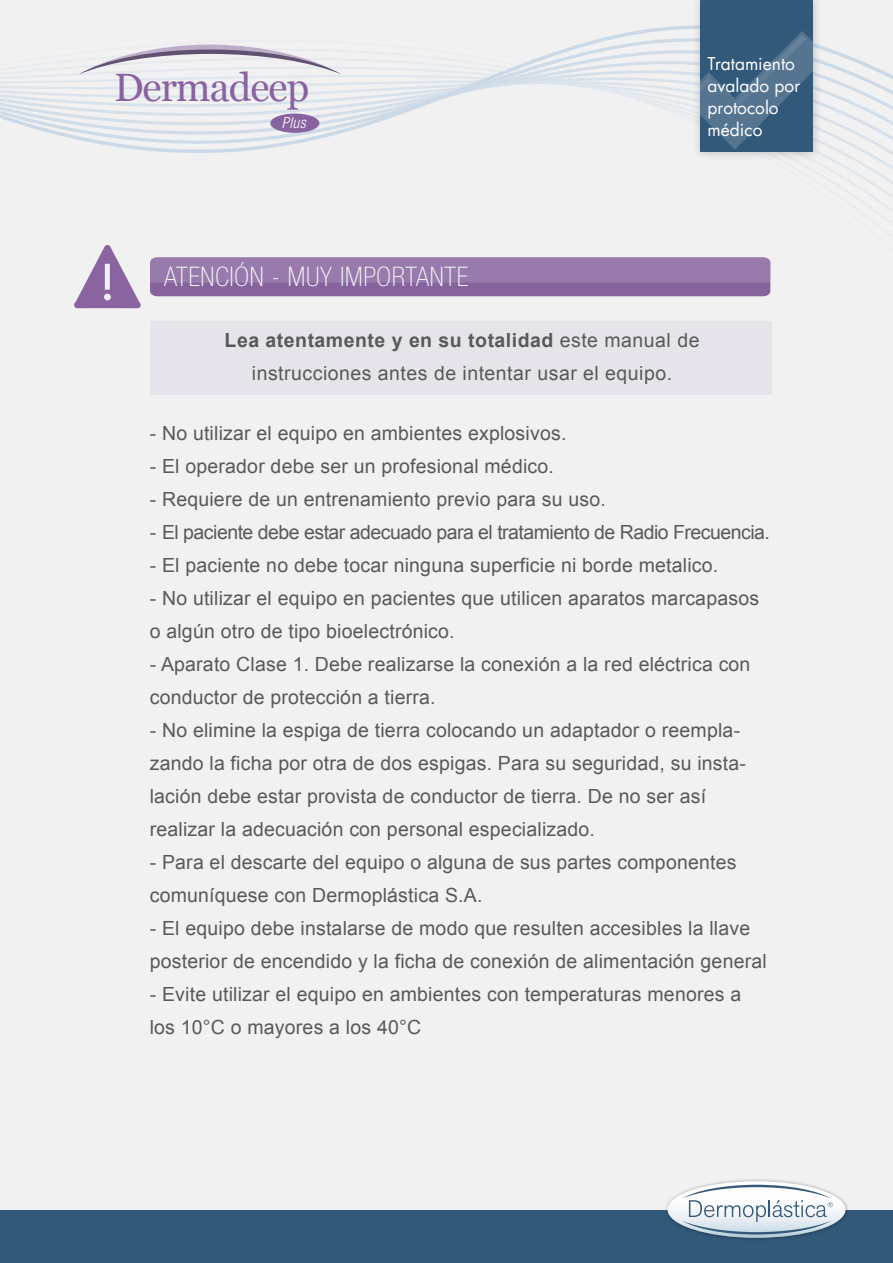
<style>
.page{position:relative;width:893px;height:1263px;background:#f1f1f2}
.page>*{position:absolute;margin:0;border:0;box-sizing:border-box;transform-origin:0 0}
.t1{font:39.6px "Georgia";letter-spacing:-.025em;color:#8962a0}
.t2{font:100 condensed 27px "Helvetica Neue LT Std";letter-spacing:.025em;color:#f6f6f7}
.t3{font:19.5px/33px "Arial";letter-spacing:.01em;color:#58595b}
.t4{font:19.5px "Arial";letter-spacing:-.025em;color:#58595b}
.t5{font:17.4px/22px "Futura LT";color:#fff}
.t6{font:italic 300 condensed 15.3px "Helvetica Neue LT Std";color:#fff}
.s1{font-weight:700}
</style>
<div class="page">
<svg style="left:0;top:25px;width:893px;height:128px"></svg>
<img style="left:688px;top:0;width:138px;height:165px">
<div style="left:700px;top:0;width:113px;height:152px;background:#32587a"></div>
<svg style="left:700px;top:31px;width:113px;height:119px"></svg>
<div style="left:0;top:1210px;width:893px;height:53px;background:#32587a"></div>
<img style="left:666px;top:1179px;width:182px;height:61px">
<svg style="left:667px;top:1182px;width:179px;height:56px"></svg>
<svg style="left:682px;top:1185px;width:151px;height:49px"></svg>
<svg style="left:74px;top:245px;width:67px;height:63px"></svg>
<div style="left:150px;top:321px;width:621px;height:73px;background:#e6e3ea"></div>
<svg style="left:150px;top:257px;width:620px;height:39px;background:#9273a7"></svg>
<svg style="left:79px;top:45px;width:262px;height:29px"></svg>
<div style="left:270px;top:114px;width:49px;height:19px;background:#8962a0;border-radius:50%"></div>
<h1 class="t1" style="left:114px;top:63px;width:197px">Dermadeep</h1>
<p class="t6" style="left:282px;top:114px;width:26px">Plus</p>
<p class="t5" style="left:708px;top:53px;width:94px">Tratamiento avalado por protocolo médico</p>
<h2 class="t2" style="left:164px;top:261px;width:306px">ATENCIÓN - MUY IMPORTANTE</h2>
<p class="t3" style="left:225px;top:324px;width:476px;text-align:center"><span class="s1">Lea atentamente y en su totalidad</span> este manual de instrucciones antes de intentar usar el equipo.</p>
<p class="t3" style="left:150px;top:417px;width:418px">- No utilizar el equipo en ambientes explosivos.</p>
<p class="t3" style="left:150px;top:450px;width:406px">- El operador debe ser un profesional médico.</p>
<p class="t3" style="left:150px;top:483px;width:458px">- Requiere de un entrenamiento previo para su uso.</p>
<p class="t4" style="left:150px;top:520px;width:622px">- El paciente debe estar adecuado para el tratamiento de Radio Frecuencia.</p>
<p class="t3" style="left:150px;top:549px;width:570px">- El paciente no debe tocar ninguna superficie ni borde metalico.</p>
<p class="t3" style="left:150px;top:582px;width:611px">- No utilizar el equipo en pacientes que utilicen aparatos marcapasos o algún otro de tipo bioelectrónico.</p>
<p class="t3" style="left:150px;top:648px;width:602px">- Aparato Clase 1. Debe realizarse la conexión a la red eléctrica con conductor de protección a tierra.</p>
<p class="t3" style="left:150px;top:714px;width:598px">- No elimine la espiga de tierra colocando un adaptador o reempla&shy;zando la ficha por otra de dos espigas. Para su seguridad, su insta&shy;lación debe estar provista de conductor de tierra. De no ser así realizar la adecuación con personal especializado.</p>
<p class="t3" style="left:150px;top:846px;width:588px">- Para el descarte del equipo o alguna de sus partes componentes comuníquese con Dermoplástica S.A.</p>
<p class="t3" style="left:150px;top:912px;width:618px">- El equipo debe instalarse de modo que resulten accesibles la llave posterior de encendido y la ficha de conexión de alimentación general</p>
<p class="t3" style="left:150px;top:978px;width:593px">- Evite utilizar el equipo en ambientes con temperaturas menores a los 10°C o mayores a los 40°C</p>
</div>
